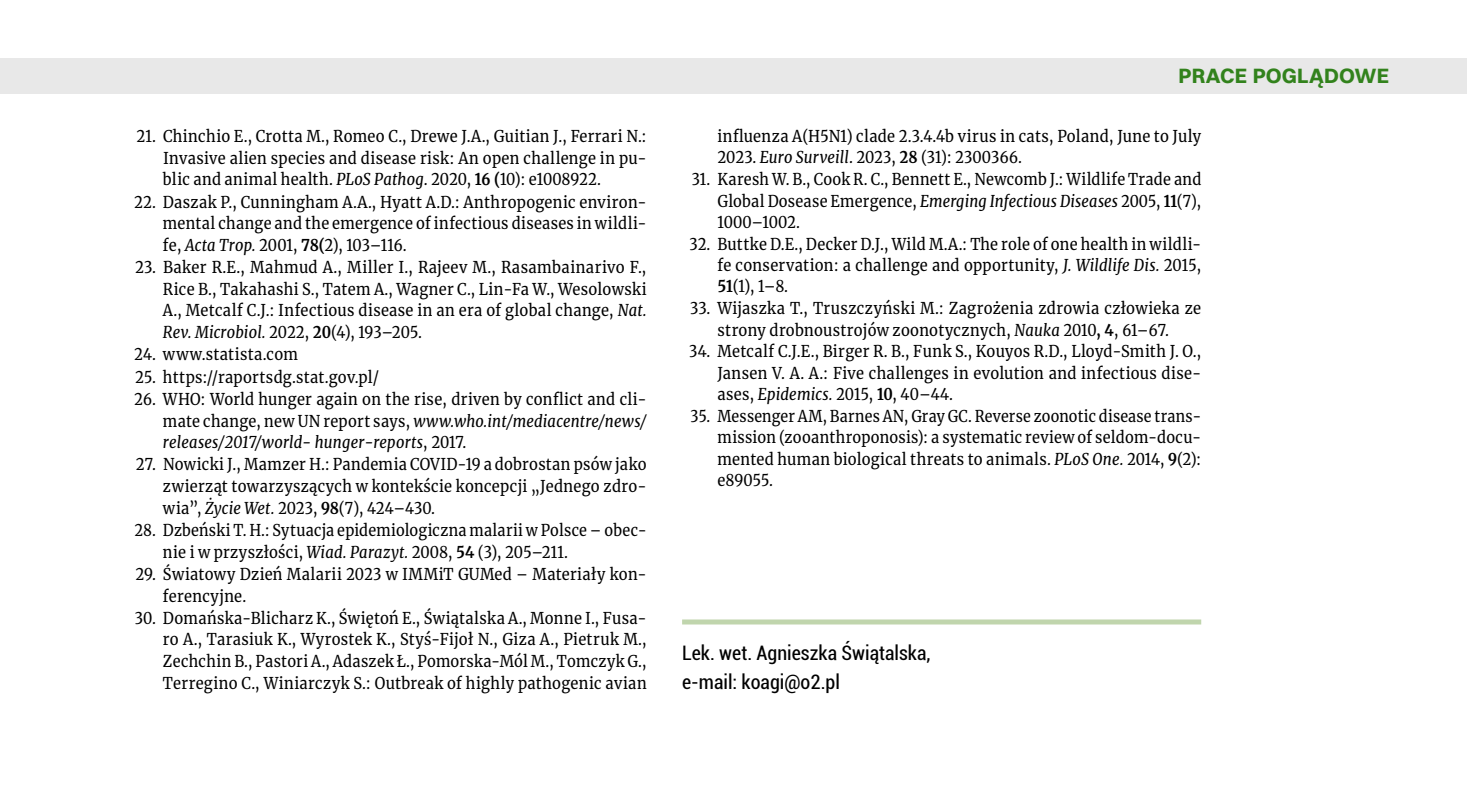
<style>
.page{position:relative;width:1467px;height:798px;background:#fff}
.page>*{position:absolute;margin:0;border:0;box-sizing:border-box;transform-origin:0 0}
.t1{font:700 21px "Switzer";color:#32821c}
.t2{font:condensed 20px/28.8px "Roboto";color:#000}
.t3{font:16.25px/21.5px "Merriweather";letter-spacing:.02em;color:#000;text-align:justify;scale:.9 1}
.t4{font:16.25px/21.2px "Merriweather";letter-spacing:.02em;color:#000;scale:.88 1}
.t5{font:16.25px/21.5px "Merriweather";letter-spacing:.02em;color:#000;text-align:justify;scale:.91 1}
.t6{font:16.25px/21.2px "Merriweather";letter-spacing:.02em;color:#000;text-align:justify;scale:.89 1}
.s1{font-style:italic}
.s2{font-weight:700}
</style>
<div class="page">
<div style="left:682px;top:619px;width:519px;height:5px;background:#c0d5ad"></div>
<div style="left:0;top:58px;width:1467px;height:35px;background:#e8e8e8"></div>
<p class="t3" style="left:163px;top:125px;width:539px;text-indent:-26px">21. Chinchio E., Crotta M., Romeo C., Drewe J.A., Guitian J., Ferrari N.:<br>Invasive alien species and disease risk: An open challenge in pu&shy;blic and animal health. <span class="s1">PLoS Pathog</span>. 2020, <span class="s2">16 (</span>10): e1008922.</p>
<p class="t3" style="left:163px;top:190px;width:539px;text-indent:-29px">22. Daszak P., Cunningham A.A., Hyatt A.D.: Anthropogenic environ&shy;mental change and the emergence of infectious diseases in wildli&shy;fe, <span class="s1">Acta Trop.</span> 2001, <span class="s2">78(</span>2), 103–116.</p>
<p class="t5" style="left:163px;top:256px;width:533px;text-indent:-28px">23. Baker R.E., Mahmud A., Miller I., Rajeev M., Rasambainarivo F., Rice B., Takahashi S., Tatem A., Wagner C., Lin-Fa W., Wesolowski A., Metcalf C.J.: Infectious disease in an era of global change, <span class="s1">Nat.<br>Rev. Microbiol.</span> 2022, <span class="s2">20</span>(4), 193–205.</p>
<p class="t3" style="left:134px;top:343px;width:184px">24. www.statista.com</p>
<p class="t3" style="left:135px;top:365px;width:272px">25. https://raportsdg.stat.gov.pl/</p>
<p class="t3" style="left:163px;top:388px;width:539px;text-indent:-29px">26. WHO: World hunger again on the rise, driven by conflict and cli&shy;mate change, new UN report says, <span class="s1">www.who.int/mediacentre/news/ releases/2017/world- hunger-reports</span>, 2017.</p>
<p class="t3" style="left:163px;top:453px;width:539px;text-indent:-27px">27. Nowicki J., Mamzer H.: Pandemia COVID-19 a dobrostan psów jako zwierząt towarzyszących w kontekście koncepcji „Jednego zdro&shy;wia”, <span class="s1">Życie Wet.</span> 2023, <span class="s2">98</span>(7), 424–430.</p>
<p class="t4" style="left:163px;top:519px;width:551px;text-indent:-29px">28. Dzbeński T. H.: Sytuacja epidemiologiczna malarii w Polsce – obec&shy;nie i w przyszłości, <span class="s1">Wiad. Parazyt.</span> 2008, <span class="s2">54</span> (3), 205–211.</p>
<p class="t3" style="left:163px;top:563px;width:539px;text-indent:-28px">29. Światowy Dzień Malarii 2023 w IMMiT GUMed – Materiały kon&shy;ferencyjne.</p>
<p class="t3" style="left:163px;top:606px;width:539px;text-indent:-28px">30. Domańska-Blicharz K., Świętoń E., Świątalska A., Monne I., Fusa&shy;ro A., Tarasiuk K., Wyrostek K., Styś-Fijoł N., Giza A., Pietruk M., Zechchin B., Pastori A., Adaszek Ł., Pomorska-Mól M., Tomczyk G., Terregino C., Winiarczyk S.: Outbreak of highly pathogenic avian</p>
<p class="t1" style="left:1179px;top:62px;width:212px">PRACE POGLĄDOWE</p>
<p class="t3" style="left:718px;top:125px;width:539px">influenza A(H5N1) clade 2.3.4.4b virus in cats, Poland, June to July<br>2023. <span class="s1">Euro Surveill</span>. 2023, <span class="s2">28</span> (31): 2300366.</p>
<p class="t6" style="left:718px;top:168px;width:545px;text-indent:-26px">31. Karesh W. B., Cook R. C., Bennett E., Newcomb J.: Wildlife Trade and Global Dosease Emergence, <span class="s1">Emerging Infectious Diseases</span> 2005, <span class="s2">11</span>(7), 1000–1002.</p>
<p class="t3" style="left:718px;top:233px;width:539px;text-indent:-28px">32. Buttke D.E., Decker D.J., Wild M.A.: The role of one health in wildli&shy;fe conservation: a challenge and opportunity, <span class="s1">J. Wildlife Dis.</span> 2015, <span class="s2">51</span>(1), 1–8.</p>
<p class="t3" style="left:690px;top:297px;width:570px;text-align:center">33. Wijaszka T., Truszczyński M.: Zagrożenia zdrowia człowieka ze strony drobnoustrojów zoonotycznych, <span class="s1">Nauka</span> 2010<span class="s2">, 4</span>, 61–67.</p>
<p class="t3" style="left:718px;top:340px;width:539px;text-indent:-29px">34. Metcalf C.J.E., Birger R. B., Funk S., Kouyos R.D., Lloyd-Smith J. O., Jansen V. A. A.: Five challenges in evolution and infectious dise&shy;ases, <span class="s1">Epidemics.</span> 2015, <span class="s2">10</span>, 40–44.</p>
<p class="t4" style="left:718px;top:405px;width:551px;text-align:justify;text-indent:-27px">35. Messenger AM, Barnes AN, Gray GC. Reverse zoonotic disease trans&shy;mission (zooanthroponosis): a systematic review of seldom-docu&shy;mented human biological threats to animals. <span class="s1">PLoS One.</span> 2014, <span class="s2">9</span>(2): e89055.</p>
<p class="t2" style="left:682px;top:637px;width:250px">Lek. wet. Agnieszka Świątalska, e-mail: koagi@o2.pl</p>
</div>
